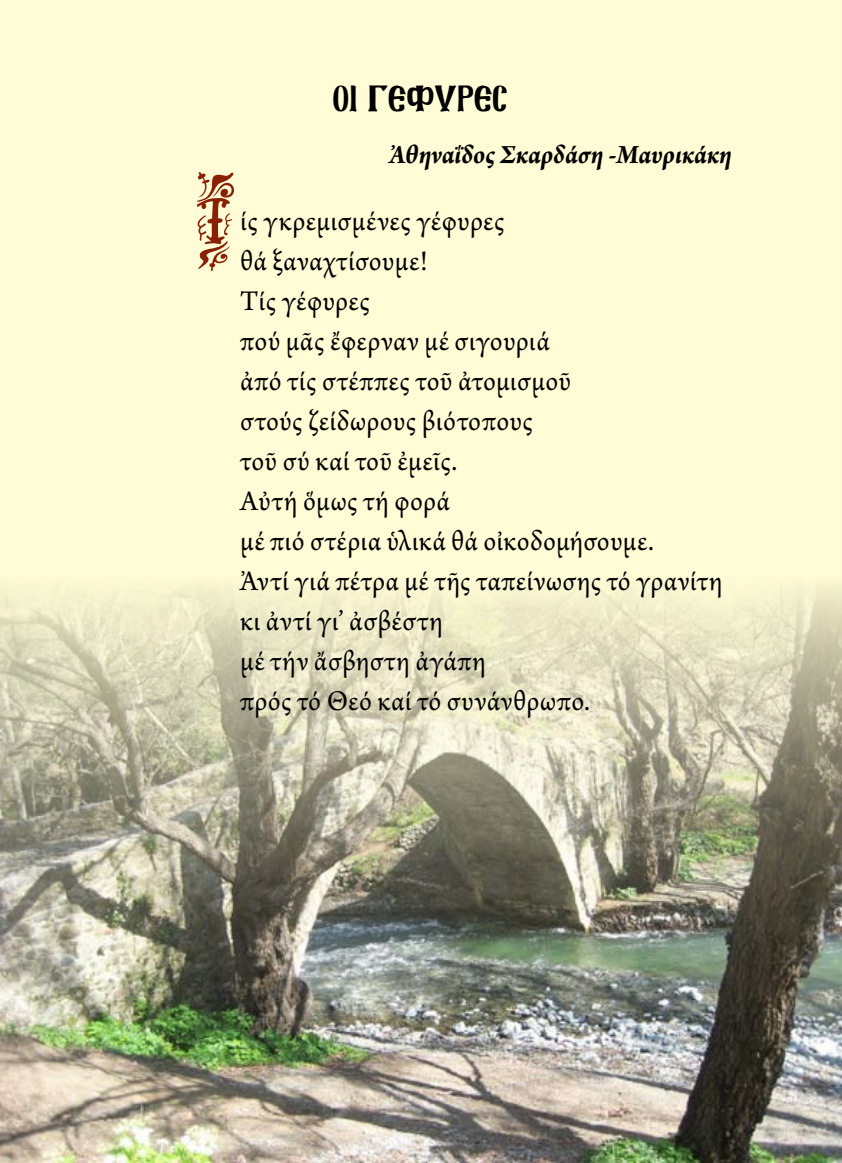
<style>
.page{position:relative;width:842px;height:1163px;background:#fff}
.page>*{position:absolute;margin:0;border:0;box-sizing:border-box;transform-origin:0 0}
.t1{font:100px "Mg Konstantinos";color:#8a2003}
.t2{font:32px "Mg Ekklisia Normal";color:#000}
.t3{font:30px/40px "Arno Pro";letter-spacing:.02em;color:#000;scale:.96 1}
.t4{font:italic 700 28px "Arno Pro";letter-spacing:-.005em;color:#000;scale:.95 1}
</style>
<div class="page">
<img style="left:0;top:576px;width:842px;height:586px">
<p class="t2" style="left:333px;top:85px;width:177px">OI GEFYRES</p>
<p class="t4" style="left:390px;top:138px;width:362px">Ἀθηναΐδος Σκαρδάση -Μαυρικάκη</p>
<h1 class="t1" style="left:197px;top:172px;width:44px">T</h1>
<p class="t3" style="left:240px;top:202px;width:504px">ίς γκρεμισμένες γέφυρες<br>θά ξαναχτίσουμε!<br>Τίς γέφυρες<br>πού μᾶς ἔφερναν μέ σιγουριά<br>ἀπό τίς στέππες τοῦ ἀτομισμοῦ<br>στούς ζείδωρους βιότοπους<br>τοῦ σύ καί τοῦ ἐμεῖς.<br>Αὐτή ὅμως τή φορά<br>μέ πιό στέρια ὑλικά θά οἰκοδομήσουμε.<br>Ἀντί γιά πέτρα μέ τῆς ταπείνωσης τό γρανίτη κι ἀντί γι’ ἀσβέστη<br>μέ τήν ἄσβηστη ἀγάπη<br>πρός τό Θεό καί τό συνάνθρωπο.</p>
</div>
